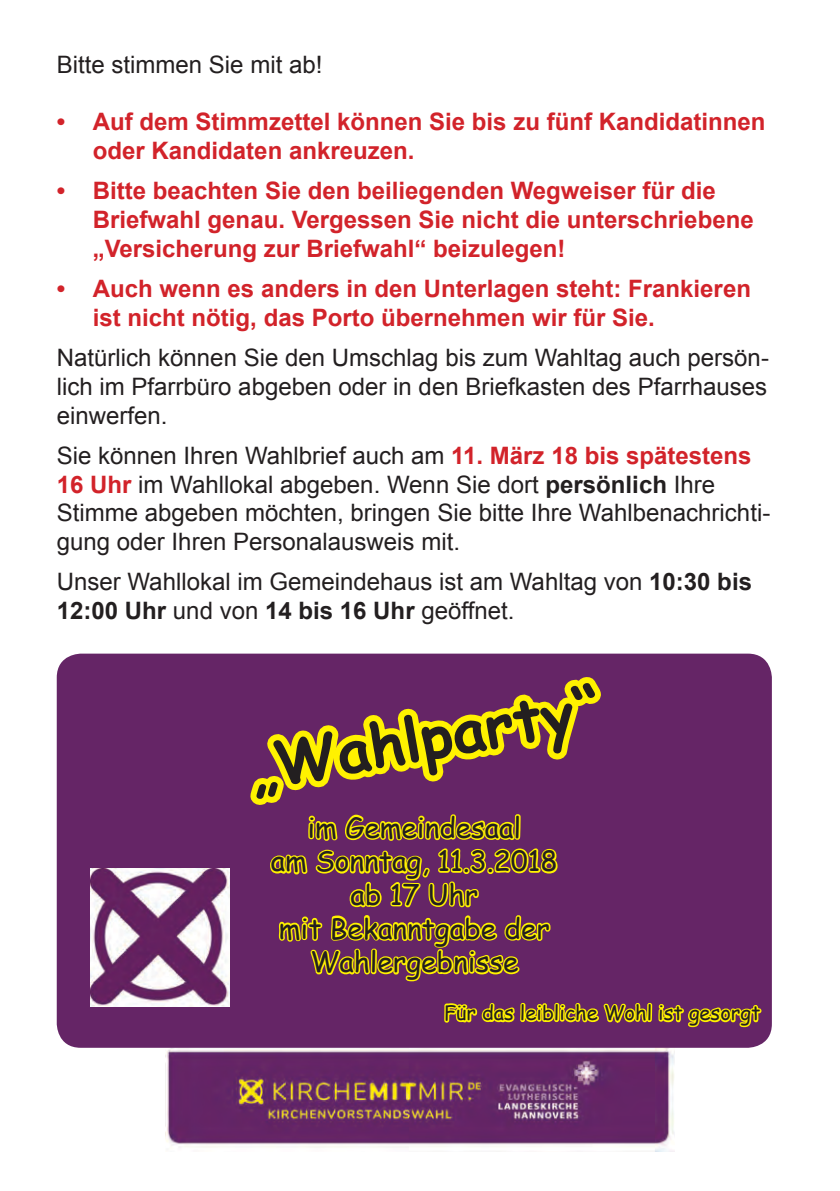
<style>
.page{position:relative;width:840px;height:1191px;background:#fff}
.page>*{position:absolute;margin:0;border:0;box-sizing:border-box;transform-origin:0 0}
.t1{font:700 60px "Comic Sans MS";color:#231f20}
.t2{font:28px "Comic Sans MS";color:#231f20}
.t3{font:24px/28.8px "Arial";color:#231f20}
.t4{font:700 24px/28.8px "Arial";color:#d2232a}
.t5{font:700 24px "Arial";color:#231f20}
.t6{font:20px "Comic Sans MS";color:#231f20}
.s1{font-weight:700;color:#d2232a}
.s2{font-weight:700}
.s3{font-weight:400}
</style>
<div class="page">
<img style="left:165px;top:1047px;width:509px;height:104px">
<div style="left:57px;top:653px;width:714px;height:394px;background:#652566;border-radius:24px"></div>
<svg style="left:242px;top:653px;width:521px;height:427px"></svg>
<img style="left:91px;top:868px;width:138px;height:139px">
<p class="t3" style="left:57px;top:50px;width:267px">Bitte stimmen Sie mit ab!</p>
<p class="t4" style="left:93px;top:108px;width:674px;text-indent:-36px">• Auf dem Stimmzettel können Sie bis zu fünf Kandidatinnen oder Kandidaten ankreuzen.</p>
<p class="t4" style="left:93px;top:177px;width:662px;text-indent:-36px">• Bitte beachten Sie den beiliegenden Wegweiser für die<br>Briefwahl genau. Vergessen Sie nicht die unterschriebene „Versicherung zur Briefwahl“ beizulegen!</p>
<p class="t4" style="left:93px;top:275px;width:659px;text-indent:-36px">• Auch wenn es anders in den Unterlagen steht: Frankieren ist nicht nötig, das Porto übernehmen wir für Sie.</p>
<p class="t3" style="left:57px;top:343px;width:713px">Natürlich können Sie den Umschlag bis zum Wahltag auch persön&shy;lich im Pfarrbüro abgeben oder in den Briefkasten des Pfarrhauses</p>
<p class="t3" style="left:57px;top:401px;width:112px">einwerfen.</p>
<p class="t3" style="left:57px;top:441px;width:696px">Sie können Ihren Wahlbrief auch am <span class="s1">11. März 18 bis spätestens</span></p>
<p class="t3" style="left:57px;top:470px;width:714px"><span class="s1">16 Uhr</span> im Wahllokal abgeben. Wenn Sie dort <span class="s2">persönlich</span> Ihre<br>Stimme abgeben möchten, bringen Sie bitte Ihre Wahlbenachrichti&shy;gung oder Ihren Personalausweis mit.</p>
<p class="t3" style="left:57px;top:568px;width:696px">Unser Wahllokal im Gemeindehaus ist am Wahltag von <span class="s2">10:30 bis</span></p>
<p class="t5" style="left:57px;top:595px;width:459px">12:00 Uhr <span class="s3">und von</span> 14 bis 16 Uhr <span class="s3">geöffnet.</span></p>
<p class="t1" style="left:242px;top:724px;width:356px;rotate:-10deg">„Wahlparty“</p>
<p class="t2" style="left:307px;top:806px;width:215px">im Gemeindesaal</p>
<p class="t2" style="left:271px;top:840px;width:288px">am Sonntag, 11.3.2018</p>
<p class="t2" style="left:350px;top:874px;width:129px">ab 17 Uhr</p>
<p class="t2" style="left:278px;top:907px;width:272px">mit Bekanntgabe der</p>
<p class="t2" style="left:310px;top:941px;width:210px">Wahlergebnisse</p>
<p class="t6" style="left:444px;top:998px;width:318px">Für das leibliche Wohl ist gesorgt</p>
</div>
